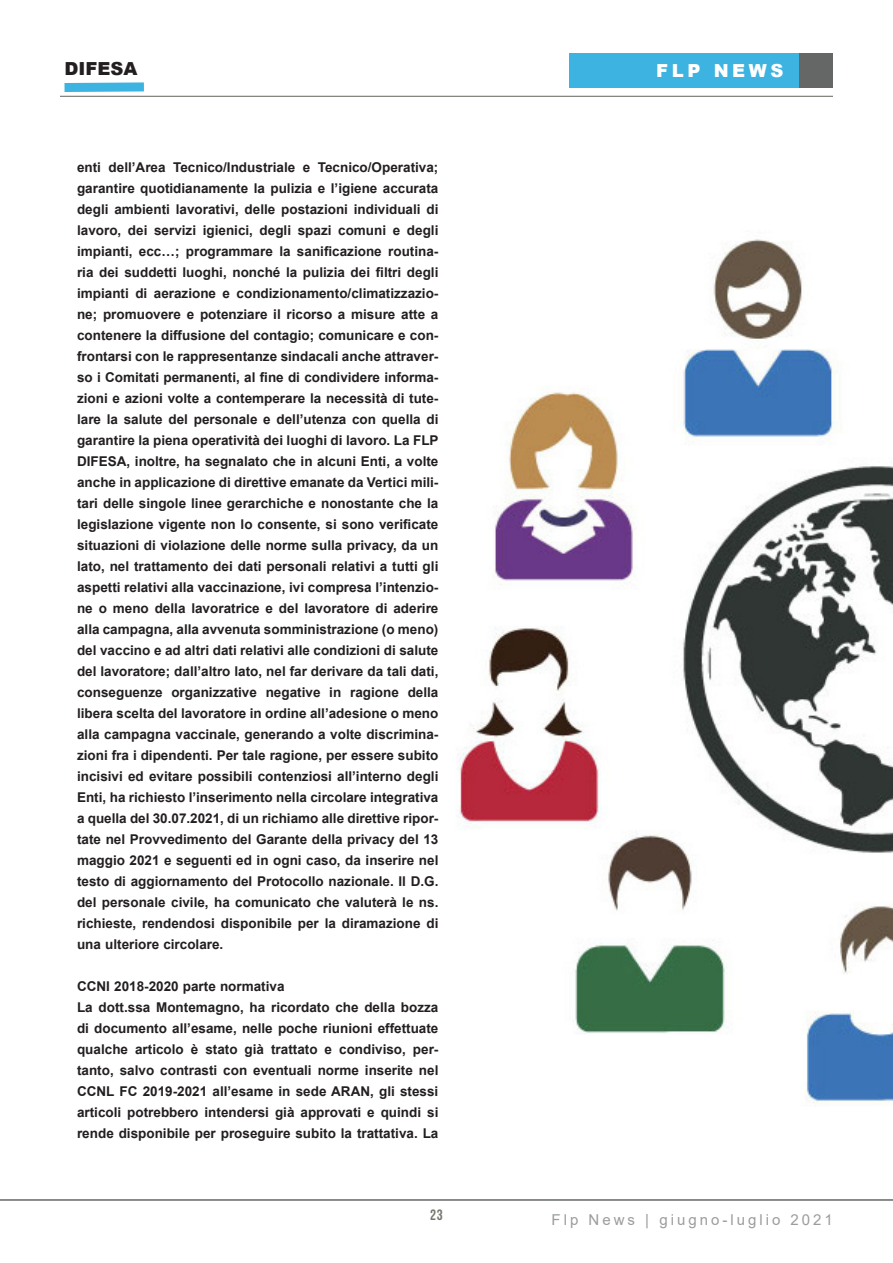
<style>
.page{position:relative;width:893px;height:1263px;background:#fff}
.page>*{position:absolute;margin:0;border:0;box-sizing:border-box;transform-origin:0 0}
.t1{font:900 18px "Arial";letter-spacing:.2em;color:#fff}
.Section_heading_head{font:900 18px "Arial";color:#231f20}
.t2{font:15px "Arial";letter-spacing:.2em;color:#9a9c9e}
.TOC_headings{font:15px "Bebas Neue";color:#73776c}
.Body_paragraph{font:700 13.5px/21px "Arial";color:#231f20;text-align:justify}
</style>
<div class="page">
<div style="left:798px;top:53px;width:35px;height:35px;background:#656666"></div>
<div style="left:569px;top:53px;width:229px;height:35px;background:#3cb3e0"></div>
<hr style="left:60px;top:96px;width:773px;height:1px;background:#73776c">
<hr style="left:0;top:1199px;width:893px;height:2px;background:#8a8b8b">
<svg style="left:60px;top:82px;width:93px;height:15px"></svg>
<img style="left:457px;top:239px;width:436px;height:865px">
<p class="Section_heading_head" style="left:65px;top:55px;width:75px">DIFESA</p>
<p class="Body_paragraph" style="left:77px;top:157px;width:363px">enti dell’Area Tecnico/Industriale e Tecnico/Operativa; garantire quotidianamente la pulizia e l’igiene accurata degli ambienti lavorativi, delle postazioni individuali di lavoro, dei servizi igienici, degli spazi comuni e degli impianti, ecc…; programmare la sanificazione routina&shy;ria dei suddetti luoghi, nonché la pulizia dei filtri degli impianti di aerazione e condizionamento/climatizzazio&shy;ne; promuovere e potenziare il ricorso a misure atte a contenere la diffusione del contagio; comunicare e con&shy;frontarsi con le rappresentanze sindacali anche attraver&shy;so i Comitati permanenti, al fine di condividere informa&shy;zioni e azioni volte a contemperare la necessità di tute&shy;lare la salute del personale e dell’utenza con quella di garantire la piena operatività dei luoghi di lavoro. La FLP DIFESA, inoltre, ha segnalato che in alcuni Enti, a volte anche in applicazione di direttive emanate da Vertici mili&shy;tari delle singole linee gerarchiche e nonostante che la legislazione vigente non lo consente, si sono verificate situazioni di violazione delle norme sulla privacy, da un lato, nel trattamento dei dati personali relativi a tutti gli aspetti relativi alla vaccinazione, ivi compresa l’intenzio&shy;ne o meno della lavoratrice e del lavoratore di aderire alla campagna, alla avvenuta somministrazione (o meno) del vaccino e ad altri dati relativi alle condizioni di salute del lavoratore; dall’altro lato, nel far derivare da tali dati, conseguenze organizzative negative in ragione della libera scelta del lavoratore in ordine all’adesione o meno alla campagna vaccinale, generando a volte discrimina&shy;zioni fra i dipendenti. Per tale ragione, per essere subito incisivi ed evitare possibili contenziosi all’interno degli Enti, ha richiesto l’inserimento nella circolare integrativa a quella del 30.07.2021, di un richiamo alle direttive ripor&shy;tate nel Provvedimento del Garante della privacy del 13 maggio 2021 e seguenti ed in ogni caso, da inserire nel testo di aggiornamento del Protocollo nazionale. Il D.G. del personale civile, ha comunicato che valuterà le ns. richieste, rendendosi disponibile per la diramazione di una ulteriore circolare.</p>
<p class="Body_paragraph" style="left:77px;top:976px;width:209px">CCNI 2018-2020 parte normativa</p>
<p class="Body_paragraph" style="left:77px;top:997px;width:363px">La dott.ssa Montemagno, ha ricordato che della bozza di documento all’esame, nelle poche riunioni effettuate qualche articolo è stato già trattato e condiviso, per&shy;tanto, salvo contrasti con eventuali norme inserite nel CCNL FC 2019-2021 all’esame in sede ARAN, gli stessi articoli potrebbero intendersi già approvati e quindi si rende disponibile per proseguire subito la trattativa. La</p>
<p class="TOC_headings" style="left:430px;top:1207px;width:14px">23</p>
<h1 class="t1" style="left:656px;top:57px;width:129px">FLP NEWS</h1>
<p class="t2" style="left:552px;top:1209px;width:283px">Flp News | giugno-luglio 2021</p>
</div>
